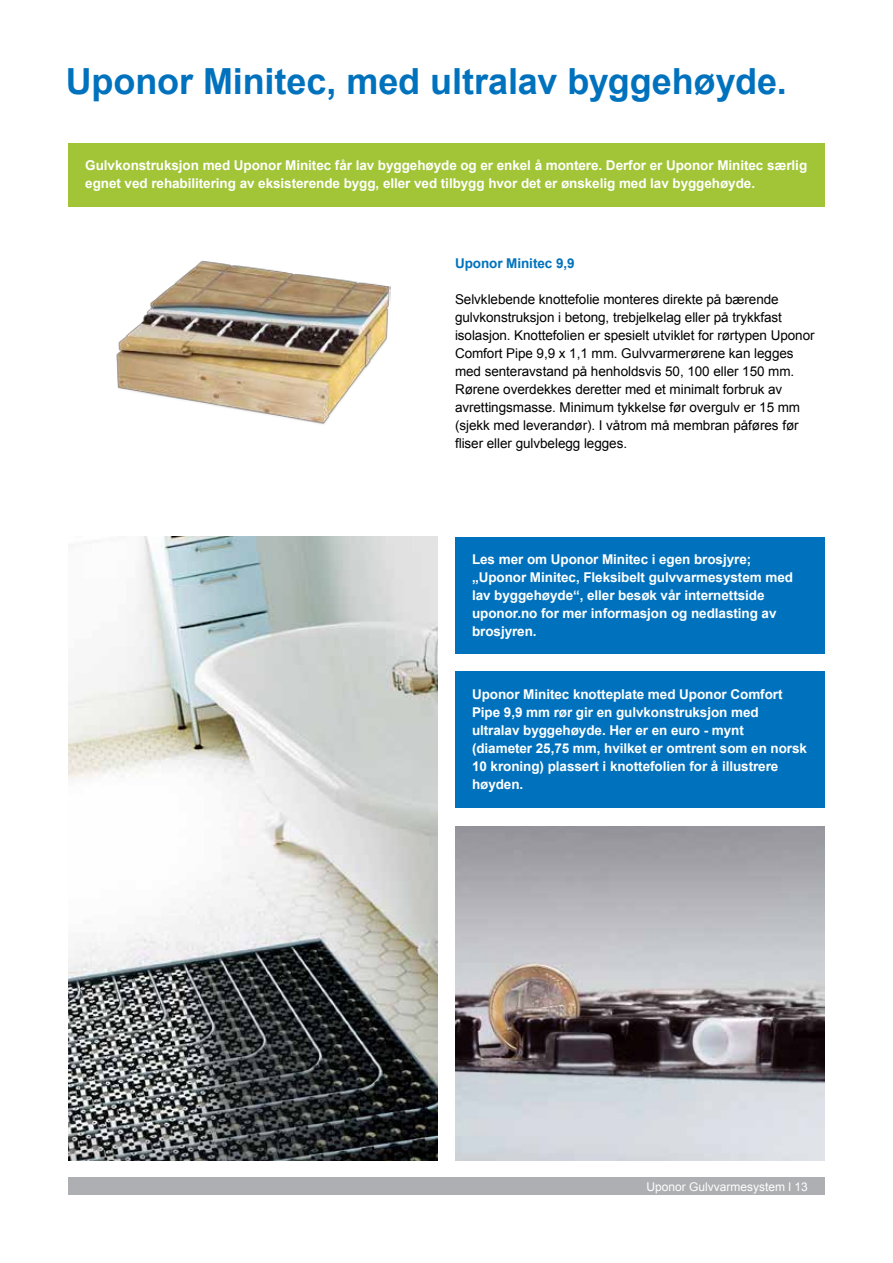
<style>
.page{position:relative;width:893px;height:1263px;background:#fff}
.page>*{position:absolute;margin:0;border:0;box-sizing:border-box;transform-origin:0 0}
.t1{font:700 36px "Arial";letter-spacing:-.005em;color:#0072bd}
.t2{font:700 13.5px/18px "Arial";letter-spacing:-.005em;color:#fff}
.t3{font:13.5px/18px "Arial";letter-spacing:-.005em;color:#000}
.t4{font:700 13.5px "Arial";letter-spacing:-.005em;color:#0072bd}
.t5{font:12px "Arial";color:#fff}
</style>
<div class="page">
<div style="left:68px;top:1178px;width:757px;height:17px;background:#aeafb2"></div>
<img style="left:68px;top:537px;width:370px;height:624px">
<img style="left:116px;top:260px;width:274px;height:164px">
<div style="left:68px;top:143px;width:757px;height:64px;background:#a1c536"></div>
<img style="left:455px;top:826px;width:370px;height:335px">
<div style="left:455px;top:672px;width:370px;height:136px;background:#0072bd"></div>
<div style="left:455px;top:537px;width:370px;height:116px;background:#0072bd"></div>
<h1 class="t1" style="left:66px;top:58px;width:722px">Uponor Minitec, med ultralav byggehøyde.</h1>
<p class="t2" style="left:85px;top:157px;width:723px">Gulvkonstruksjon med Uponor Minitec får lav byggehøyde og er enkel å montere. Derfor er Uponor Minitec særlig egnet ved rehabilitering av eksisterende bygg, eller ved tilbygg hvor det er ønskelig med lav byggehøyde.</p>
<p class="t4" style="left:455px;top:254px;width:121px">Uponor Minitec 9,9</p>
<p class="t3" style="left:455px;top:290px;width:361px">Selvklebende knottefolie monteres direkte på bærende gulvkonstruksjon i betong, trebjelkelag eller på trykkfast isolasjon. Knottefolien er spesielt utviklet for rørtypen Uponor Comfort Pipe 9,9 x 1,1 mm. Gulvvarmerørene kan legges med senteravstand på henholdsvis 50, 100 eller 150 mm.<br>Rørene overdekkes deretter med et minimalt forbruk av avrettingsmasse. Minimum tykkelse før overgulv er 15 mm (sjekk med leverandør). I våtrom må membran påføres før fliser eller gulvbelegg legges.</p>
<p class="t2" style="left:472px;top:550px;width:322px">Les mer om Uponor Minitec i egen brosjyre; „Uponor Minitec, Fleksibelt gulvvarmesystem med lav byggehøyde“, eller besøk vår internettside uponor.no for mer informasjon og nedlasting av brosjyren.</p>
<p class="t2" style="left:472px;top:685px;width:336px">Uponor Minitec knotteplate med Uponor Comfort Pipe 9,9 mm rør gir en gulvkonstruksjon med ultralav byggehøyde. Her er en euro - mynt (diameter 25,75 mm, hvilket er omtrent som en norsk 10 kroning) plassert i knottefolien for å illustrere høyden.</p>
<p class="t5" style="left:646px;top:1179px;width:163px">Uponor Gulvvarmesystem l 13</p>
</div>
